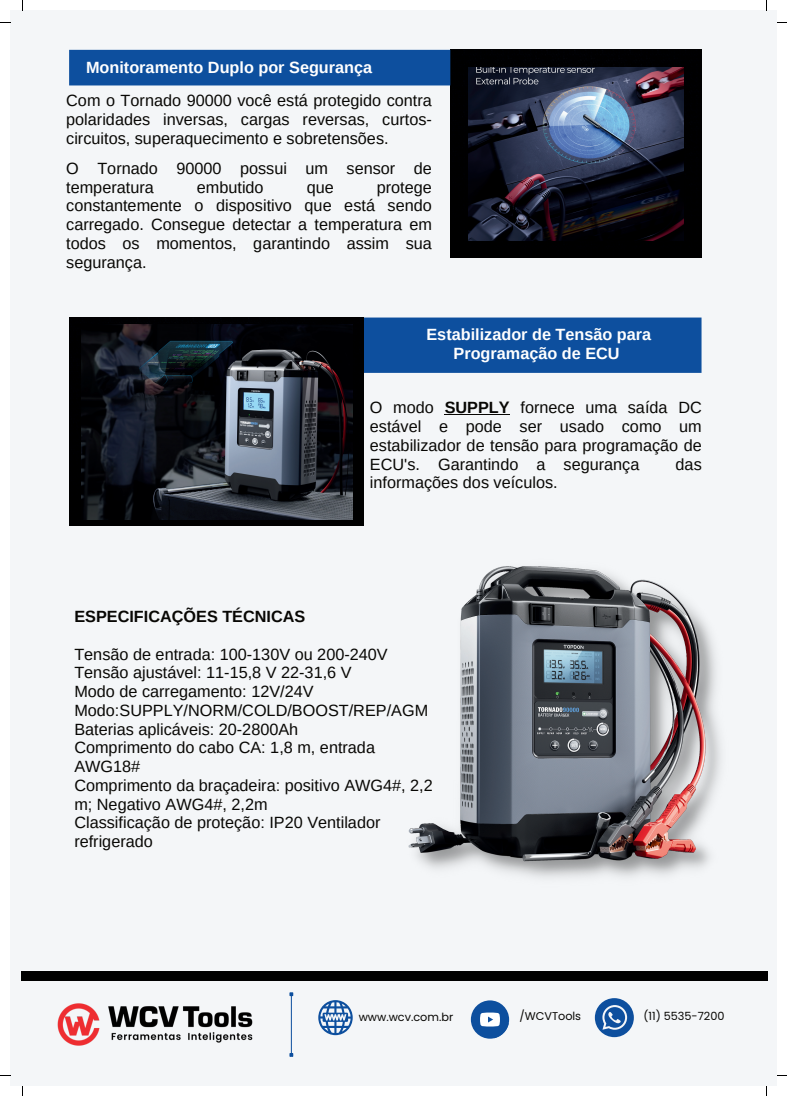
<style>
.page{position:relative;width:787px;height:1096px;background:#fff}
.page>*{position:absolute;margin:0;border:0;box-sizing:border-box;transform-origin:0 0}
.t1{font:16.25px/18.8px "Arimo";color:#080704;text-align:justify}
.t2{font:700 16.25px/18.8px "Arimo";color:#fff;text-align:center}
.t3{font:700 16.25px "Arimo";color:#080704}
.t4{font:11.25px "Poppins";color:#080704}
.s1{font-weight:700}
</style>
<div class="page">
<div style="left:10px;top:10px;width:767px;height:1076px;background:#f4f6f8"></div>
<svg style="left:595px;top:998px;width:39px;height:39px"></svg>
<svg style="left:318px;top:1000px;width:35px;height:35px"></svg>
<div style="left:471px;top:1000px;width:38px;height:38px;background:#0d4f9e;border-radius:50%"></div>
<svg style="left:480px;top:1012px;width:29px;height:26px"></svg>
<hr style="left:291px;top:995px;width:1px;height:58px;background:#0d4f9e">
<svg style="left:289px;top:1052px;width:4px;height:4px"></svg>
<svg style="left:289px;top:992px;width:4px;height:3px"></svg>
<img style="left:32px;top:980px;width:245px;height:66px">
<div style="left:450px;top:50px;width:252px;height:208px;background:#000001"></div>
<img style="left:468px;top:67px;width:215px;height:173px">
<div style="left:350px;top:317px;width:351px;height:56px;background:#0d4f9e"></div>
<div style="left:69px;top:317px;width:294px;height:208px;background:#000"></div>
<img style="left:81px;top:324px;width:272px;height:195px">
<div style="left:69px;top:50px;width:381px;height:35px;background:#0d4f9e"></div>
<img style="left:408px;top:566px;width:313px;height:312px">
<div style="left:22px;top:971px;width:745px;height:9px;background:#000"></div>
<hr style="left:445px;top:414px;width:65px;height:1px;background:#080704">
<p class="t2" style="left:86px;top:59px;width:288px">Monitoramento Duplo por Segurança</p>
<p class="t1" style="left:66px;top:91px;width:367px">Com o Tornado 90000 você está protegido contra polaridades inversas, cargas reversas, curtos&shy;circuitos, superaquecimento e sobretensões.</p>
<p class="t1" style="left:66px;top:159px;width:367px">O Tornado 90000 possui um sensor de temperatura</p>
<p class="t1" style="left:197px;top:178px;width:68px">embutido</p>
<p class="t1" style="left:307px;top:178px;width:29px">que</p>
<p class="t1" style="left:66px;top:178px;width:367px;text-indent:311px">protege constantemente o dispositivo que está sendo carregado. Consegue detectar a temperatura em todos os momentos, garantindo assim sua segurança.</p>
<p class="t2" style="left:426px;top:325px;width:226px">Estabilizador de Tensão para<br>Programação de ECU</p>
<p class="t1" style="left:370px;top:398px;width:333px">O modo <span class="s1">SUPPLY</span> fornece uma saída DC estável e pode ser usado como um estabilizador de tensão para programação de ECU's. Garantindo a segurança</p>
<p class="t1" style="left:676px;top:455px;width:28px">das</p>
<p class="t1" style="left:370px;top:473px;width:189px">informações dos veículos.</p>
<p class="t3" style="left:74px;top:605px;width:233px">ESPECIFICAÇÕES TÉCNICAS</p>
<p class="t1" style="left:74px;top:644px;width:360px;text-align:left">Tensão de entrada: 100-130V ou 200-240V<br>Tensão ajustável: 11-15,8 V 22-31,6 V<br>Modo de carregamento: 12V/24V<br>Modo:SUPPLY/NORM/COLD/BOOST/REP/AGM<br>Baterias aplicáveis: 20-2800Ah<br>Comprimento do cabo CA: 1,8 m, entrada<br>AWG18#<br>Comprimento da braçadeira: positivo AWG4#, 2,2 m; Negativo AWG4#, 2,2m<br>Classificação de proteção: IP20 Ventilador refrigerado</p>
<p class="t4" style="left:359px;top:1009px;width:96px">www.wcv.com.br</p>
<p class="t4" style="left:519px;top:1009px;width:63px">/WCVTools</p>
<p class="t4" style="left:643px;top:1009px;width:83px">(11) 5535-7200</p>
</div>
